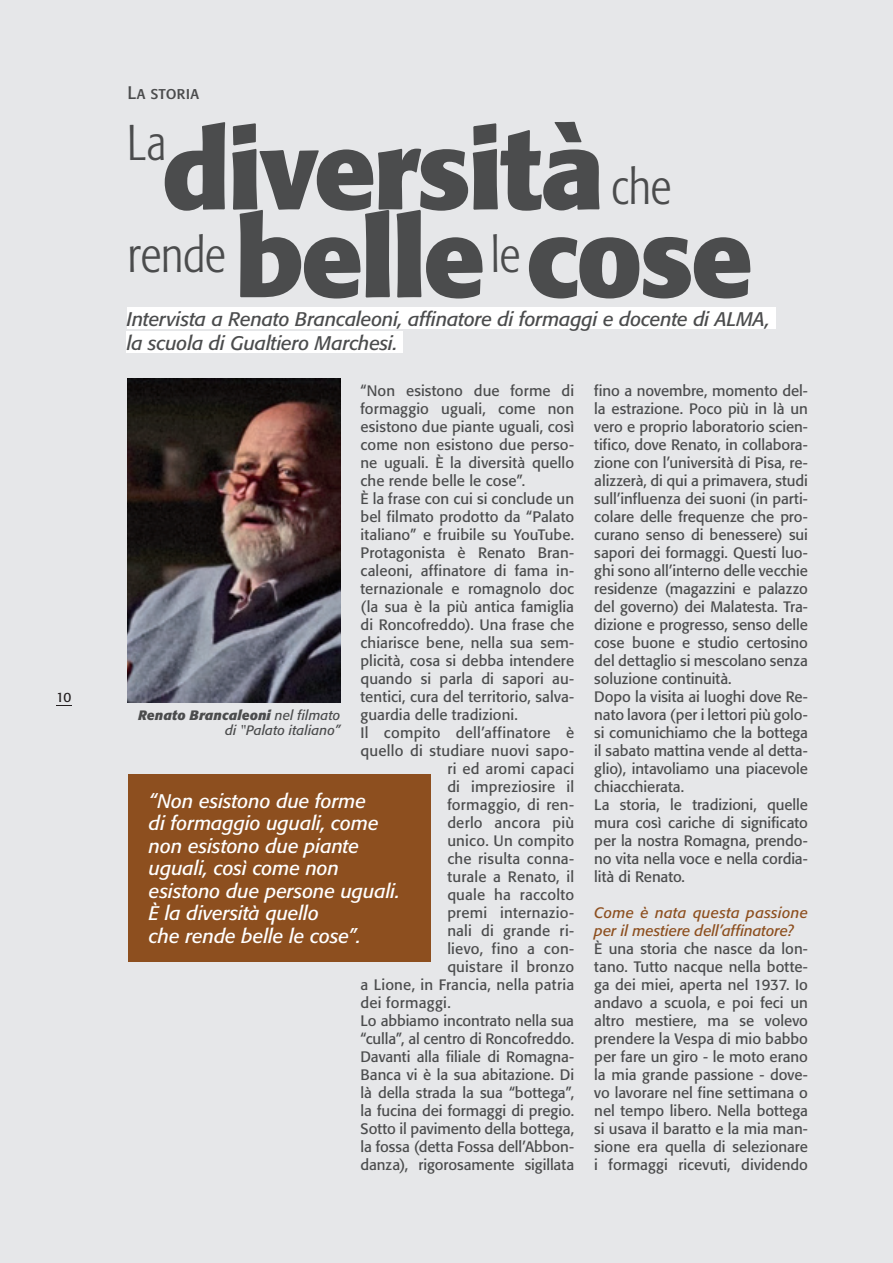
<style>
.page{position:relative;width:893px;height:1263px;background:#e6e7e9}
.page>*{position:absolute;margin:0;border:0;box-sizing:border-box;transform-origin:0 0}
.t1{font:700 109.5px/87.8px "Formata";letter-spacing:-.025em;color:#4b4c4d}
.t2{font:300 condensed 49.65px "Formata";letter-spacing:-.01em;color:#4b4c4d}
.t3{font:italic 19.5px/22.5px "Formata";letter-spacing:-.005em;color:#fff}
.t4{font:italic 19.5px/24px "Formata";letter-spacing:-.005em;color:#4b4c4d}
.t5{font:18px "Formata Regular SC";letter-spacing:.005em;color:#4b4c4d}
.t6{font:15px/18px "Formata";color:#4b4c4d}
.t7{font:italic 15px/18px "Formata";letter-spacing:.01em;color:#8d4f1f}
.t8{font:15px "Formata";letter-spacing:.02em;color:#4b4c4d}
.t9{font:italic 13.5px/15px "Formata";letter-spacing:.01em;color:#4b4c4d;text-align:right}
.t10{font:13.5px "Formata";color:#231f20}
.s1{font-weight:700}
</style>
<div class="page">
<svg style="left:56px;top:705px;width:15px;height:1px"></svg>
<img style="left:128px;top:378px;width:212px;height:324px">
<div style="left:128px;top:774px;width:302px;height:187px;background:#8d4f1f"></div>
<div style="left:127px;top:307px;width:648px;height:21px;background:#fff"></div>
<div style="left:127px;top:331px;width:276px;height:21px;background:#fff"></div>
<p class="t10" style="left:56px;top:689px;width:17px">10</p>
<p class="t5" style="left:128px;top:82px;width:73px">La storia</p>
<h1 class="t1" style="left:235px;top:126px;width:519px;text-indent:-73px">diversità belle<sup>le</sup>cose</h1>
<h2 class="t2" style="left:127px;top:114px;width:41px">La</h2>
<h2 class="t2" style="left:611px;top:159px;width:62px">che</h2>
<h2 class="t2" style="left:128px;top:226px;width:100px">rende</h2>
<h3 class="t4" style="left:127px;top:307px;width:645px">Intervista a Renato Brancaleoni, affinatore di formaggi e docente di ALMA, la scuola di Gualtiero Marchesi.</h3>
<p class="t6" style="left:360px;top:382px;width:215px">“Non esistono due forme di</p>
<p class="t6" style="left:360px;top:400px;width:215px">formaggio uguali, come non</p>
<p class="t6" style="left:360px;top:418px;width:215px">esistono due piante uguali, così</p>
<p class="t6" style="left:360px;top:436px;width:215px">come non esistono due perso-</p>
<p class="t6" style="left:360px;top:454px;width:215px">ne uguali. È la diversità quello</p>
<p class="t6" style="left:360px;top:472px;width:166px">che rende belle le cose”.</p>
<p class="t6" style="left:360px;top:490px;width:215px">È la frase con cui si conclude un</p>
<p class="t6" style="left:360px;top:508px;width:215px">bel filmato prodotto da “Palato</p>
<p class="t6" style="left:360px;top:526px;width:215px">italiano” e fruibile su YouTube.</p>
<p class="t6" style="left:360px;top:544px;width:215px">Protagonista è Renato Bran-</p>
<p class="t6" style="left:360px;top:562px;width:215px">caleoni, affinatore di fama in-</p>
<p class="t6" style="left:360px;top:580px;width:215px">ternazionale e romagnolo doc</p>
<p class="t6" style="left:360px;top:598px;width:215px">(la sua è la più antica famiglia</p>
<p class="t6" style="left:360px;top:616px;width:215px">di Roncofreddo). Una frase che</p>
<p class="t6" style="left:360px;top:634px;width:215px">chiarisce bene, nella sua sem-</p>
<p class="t6" style="left:360px;top:652px;width:215px">plicità, cosa si debba intendere</p>
<p class="t6" style="left:360px;top:670px;width:215px">quando si parla di sapori au-</p>
<p class="t6" style="left:360px;top:688px;width:215px">tentici, cura del territorio, salva-</p>
<p class="t6" style="left:360px;top:706px;width:159px">guardia delle tradizioni.</p>
<p class="t6" style="left:360px;top:724px;width:215px">Il compito dell’affinatore è</p>
<p class="t6" style="left:360px;top:742px;width:215px">quello di studiare nuovi sapo-</p>
<p class="t6" style="left:447px;top:760px;width:128px">ri ed aromi capaci</p>
<p class="t6" style="left:447px;top:778px;width:128px">di impreziosire il</p>
<p class="t6" style="left:447px;top:796px;width:128px">formaggio, di ren-</p>
<p class="t6" style="left:447px;top:814px;width:128px">derlo ancora più</p>
<p class="t6" style="left:447px;top:832px;width:128px">unico. Un compito</p>
<p class="t8" style="left:447px;top:850px;width:128px">che risulta conna-</p>
<p class="t6" style="left:447px;top:868px;width:128px">turale a Renato, il</p>
<p class="t6" style="left:447px;top:886px;width:128px">quale ha raccolto</p>
<p class="t6" style="left:447px;top:904px;width:128px">premi internazio-</p>
<p class="t6" style="left:447px;top:922px;width:128px">nali di grande ri-</p>
<p class="t6" style="left:447px;top:940px;width:128px">lievo, fino a con-</p>
<p class="t6" style="left:447px;top:958px;width:128px">quistare il bronzo</p>
<p class="t6" style="left:360px;top:976px;width:215px">a Lione, in Francia, nella patria</p>
<p class="t6" style="left:360px;top:994px;width:92px">dei formaggi.</p>
<p class="t6" style="left:360px;top:1012px;width:215px">Lo abbiamo incontrato nella sua</p>
<p class="t6" style="left:360px;top:1030px;width:215px">“culla”, al centro di Roncofreddo.</p>
<p class="t6" style="left:360px;top:1048px;width:215px">Davanti alla filiale di Romagna-</p>
<p class="t6" style="left:360px;top:1066px;width:215px">Banca vi è la sua abitazione. Di</p>
<p class="t6" style="left:360px;top:1084px;width:215px">là della strada la sua “bottega”,</p>
<p class="t6" style="left:360px;top:1102px;width:215px">la fucina dei formaggi di pregio.</p>
<p class="t6" style="left:360px;top:1120px;width:215px">Sotto il pavimento della bottega,</p>
<p class="t6" style="left:360px;top:1138px;width:215px">la fossa (detta Fossa dell’Abbon-</p>
<p class="t6" style="left:360px;top:1156px;width:215px">danza), rigorosamente sigillata</p>
<p class="t9" style="left:138px;top:708px;width:204px"><span class="s1">Renato Brancaleoni</span> nel filmato di "Palato italiano”</p>
<h3 class="t3" style="left:149px;top:790px;width:253px">“Non esistono due forme<br>di formaggio uguali, come non esistono due piante uguali, così come non esistono due persone uguali.<br>È la diversità quello<br>che rende belle le cose”.</h3>
<p class="t6" style="left:594px;top:382px;width:215px">fino a novembre, momento del&shy;la estrazione. Poco più in là un vero e proprio laboratorio scien&shy;tifico, dove Renato, in collabora&shy;zione con l’università di Pisa, re&shy;alizzerà, di qui a primavera, studi sull’influenza dei suoni (in parti&shy;colare delle frequenze che pro&shy;curano senso di benessere) sui sapori dei formaggi. Questi luo&shy;ghi sono all’interno delle vecchie residenze (magazzini e palazzo del governo) dei Malatesta. Tra&shy;dizione e progresso, senso delle cose buone e studio certosino del dettaglio si mescolano senza soluzione continuità.<br>Dopo la visita ai luoghi dove Re&shy;nato lavora (per i lettori più golo&shy;si comunichiamo che la bottega il sabato mattina vende al detta&shy;glio), intavoliamo una piacevole chiacchierata.<br>La storia, le tradizioni, quelle mura così cariche di significato per la nostra Romagna, prendo&shy;no vita nella voce e nella cordia&shy;lità di Renato.</p>
<p class="t7" style="left:594px;top:904px;width:215px">Come è nata questa passione per il mestiere dell’affinatore?</p>
<p class="t6" style="left:594px;top:940px;width:215px;text-align:justify">È una storia che nasce da lon&shy;tano. Tutto nacque nella botte&shy;ga dei miei, aperta nel 1937. Io andavo a scuola, e poi feci un altro mestiere, ma se volevo prendere la Vespa di mio babbo per fare un giro - le moto erano la mia grande passione - dove&shy;vo lavorare nel fine settimana o nel tempo libero. Nella bottega si usava il baratto e la mia man&shy;sione era quella di selezionare i formaggi ricevuti, dividendo</p>
</div>
